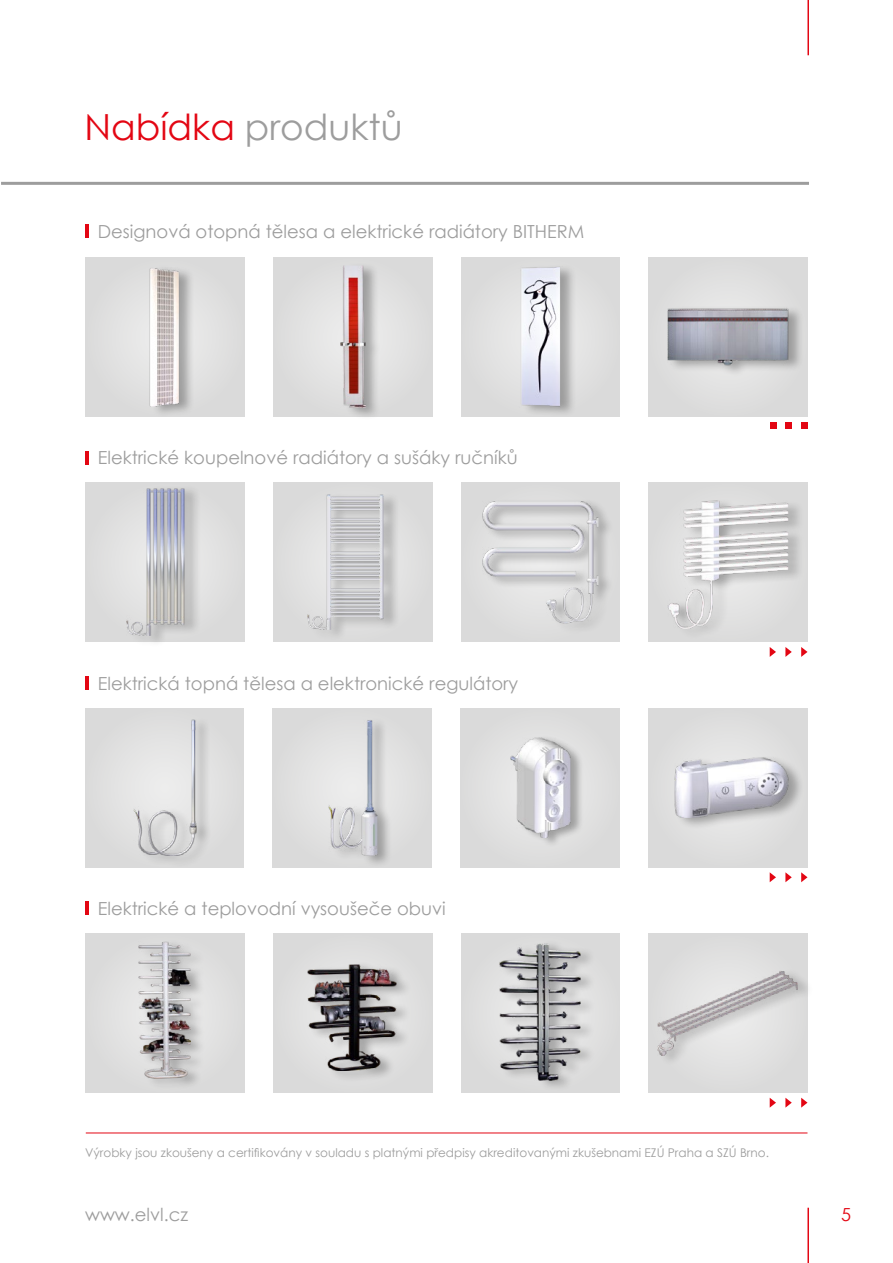
<style>
.page{position:relative;width:893px;height:1263px;background:#fff}
.page>*{position:absolute;margin:0;border:0;box-sizing:border-box;transform-origin:0 0}
.t1{font:36px "Century Gothic";color:#9d9d9d}
.t2{font:18px "Century Gothic";color:#9d9d9d}
.t3{font:18px "Century Gothic";color:#e30613}
.t4{font:12px "Century Gothic";color:#9d9d9d}
.s1{color:#e30613}
</style>
<div class="page">
<hr style="left:807px;top:1208px;width:2px;height:55px;background:#e30613">
<hr style="left:807px;top:0;width:2px;height:55px;background:#e30613">
<hr style="left:1px;top:182px;width:808px;height:3px;background:#9d9d9d">
<div style="left:86px;top:258px;width:159px;height:158px;background:#ddd"></div>
<div style="left:273px;top:258px;width:159px;height:158px;background:#dedede"></div>
<div style="left:461px;top:258px;width:159px;height:158px;background:#ddd"></div>
<div style="left:649px;top:258px;width:158px;height:158px;background:#dcdcdc"></div>
<svg style="left:85px;top:225px;width:3px;height:13px"></svg>
<div style="left:151px;top:265px;width:44px;height:153px;background:#000;opacity:.3"></div>
<img style="left:149px;top:267px;width:32px;height:139px">
<div style="left:341px;top:262px;width:40px;height:158px;background:#000;opacity:.3"></div>
<img style="left:340px;top:266px;width:25px;height:142px">
<div style="left:522px;top:264px;width:55px;height:154px;background:#000;opacity:.3"></div>
<img style="left:518px;top:266px;width:45px;height:142px">
<div style="left:668px;top:305px;width:136px;height:72px;background:#000;opacity:.3"></div>
<img style="left:667px;top:308px;width:121px;height:58px">
<div style="left:86px;top:483px;width:159px;height:159px;background:#dcdcdc"></div>
<div style="left:273px;top:483px;width:159px;height:159px;background:#dbdbdb"></div>
<div style="left:461px;top:483px;width:159px;height:159px;background:#dadada"></div>
<div style="left:649px;top:483px;width:158px;height:159px;background:#dadada"></div>
<svg style="left:85px;top:451px;width:3px;height:13px"></svg>
<div style="left:127px;top:485px;width:74px;height:163px;background:#000;opacity:.3"></div>
<img style="left:126px;top:489px;width:59px;height:147px">
<div style="left:484px;top:498px;width:130px;height:137px;background:#000;opacity:.3"></div>
<img style="left:482px;top:501px;width:117px;height:123px">
<div style="left:669px;top:498px;width:135px;height:142px;background:#000;opacity:.3"></div>
<img style="left:668px;top:501px;width:121px;height:127px">
<div style="left:85px;top:708px;width:159px;height:159px;background:#dcdcdc"></div>
<div style="left:273px;top:708px;width:158px;height:159px;background:#ddd"></div>
<div style="left:460px;top:708px;width:159px;height:159px;background:#dcdcdc"></div>
<div style="left:649px;top:708px;width:158px;height:159px;background:#dcdcdc"></div>
<hr style="left:85px;top:676px;width:3px;height:14px;background:#e30613">
<div style="left:135px;top:717px;width:77px;height:151px;background:#000;opacity:.3"></div>
<img style="left:134px;top:719px;width:62px;height:137px">
<div style="left:330px;top:717px;width:63px;height:151px;background:#000;opacity:.3"></div>
<img style="left:328px;top:719px;width:49px;height:137px">
<div style="left:512px;top:735px;width:72px;height:113px;background:#000;opacity:.3"></div>
<img style="left:510px;top:737px;width:60px;height:101px">
<div style="left:675px;top:754px;width:129px;height:75px;background:#000;opacity:.3"></div>
<img style="left:674px;top:758px;width:115px;height:59px">
<hr style="left:85px;top:901px;width:3px;height:14px;background:#e30613">
<div style="left:86px;top:934px;width:159px;height:158px;background:#dcdcdc"></div>
<div style="left:273px;top:934px;width:159px;height:158px;background:#dbdbdb"></div>
<div style="left:461px;top:934px;width:159px;height:158px;background:#dbdbdb"></div>
<div style="left:649px;top:934px;width:158px;height:158px;background:#dbdbdb"></div>
<div style="left:140px;top:938px;width:67px;height:152px;background:#000;opacity:.3"></div>
<img style="left:138px;top:942px;width:52px;height:137px">
<div style="left:308px;top:961px;width:104px;height:121px;background:#000;opacity:.3"></div>
<img style="left:307px;top:964px;width:90px;height:107px">
<div style="left:501px;top:939px;width:95px;height:152px;background:#000;opacity:.3"></div>
<img style="left:499px;top:943px;width:81px;height:137px">
<div style="left:659px;top:968px;width:154px;height:99px;background:#000;opacity:.3"></div>
<img style="left:657px;top:971px;width:140px;height:84px">
<div style="left:308px;top:491px;width:92px;height:150px;background:#000;opacity:.3"></div>
<img style="left:307px;top:495px;width:77px;height:135px">
<hr style="left:86px;top:1132px;width:721px;height:1px;background:#e30613">
<div style="left:800px;top:422px;width:7px;height:6px;background:#e30613"></div>
<div style="left:785px;top:422px;width:7px;height:6px;background:#e30613"></div>
<div style="left:770px;top:422px;width:7px;height:6px;background:#e30613"></div>
<svg style="left:769px;top:647px;width:38px;height:10px"></svg>
<svg style="left:769px;top:872px;width:38px;height:10px"></svg>
<svg style="left:769px;top:1098px;width:38px;height:10px"></svg>
<h1 class="t1" style="left:85px;top:102px;width:319px"><span class="s1">Nabídka</span> produktů</h1>
<p class="t2" style="left:98px;top:219px;width:488px">Designová otopná tělesa a elektrické radiátory BITHERM</p>
<p class="t2" style="left:98px;top:445px;width:421px">Elektrické koupelnové radiátory a sušáky ručníků</p>
<p class="t2" style="left:98px;top:671px;width:422px">Elektrická topná tělesa a elektronické regulátory</p>
<p class="t2" style="left:98px;top:896px;width:349px">Elektrické a teplovodní vysoušeče obuvi</p>
<p class="t4" style="left:85px;top:1144px;width:685px">Výrobky jsou zkoušeny a certifikovány v souladu s platnými předpisy akreditovanými zkušebnami EZÚ Praha a SZÚ Brno.</p>
<p class="t2" style="left:85px;top:1202px;width:105px">www.elvl.cz</p>
<p class="t3" style="left:841px;top:1202px;width:11px">5</p>
</div>
